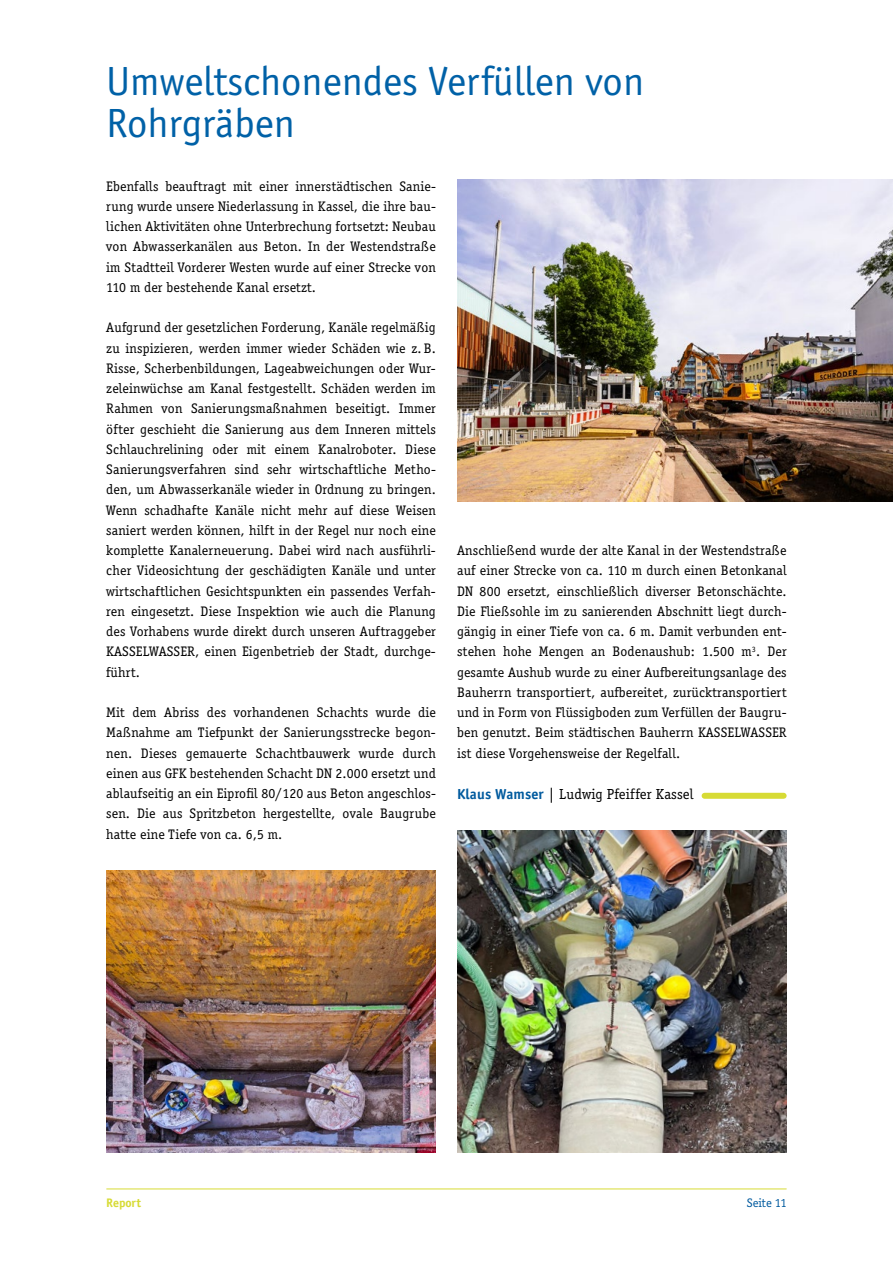
<style>
.page{position:relative;width:893px;height:1263px;background:#fff}
.page>*{position:absolute;margin:0;border:0;box-sizing:border-box;transform-origin:0 0}
.t1{font:42px/42px "Officina Sans";color:#0061a7}
.t2{font:15px "Officina Serif";letter-spacing:.01em;color:#000}
.t3{font:14.25px/20.2px "Officina Serif";letter-spacing:.01em;color:#000;text-align:justify}
.t4{font:12.75px "Officina Serif";color:#005a9e}
.t5{font:700 12.75px "Officina Sans";color:#d7db35}
.s1{font-family:"Officina Sans";font-weight:700;color:#005a9e}
</style>
<div class="page">
<img style="left:106px;top:871px;width:330px;height:281px">
<img style="left:457px;top:180px;width:436px;height:322px">
<img style="left:457px;top:831px;width:330px;height:321px">
<hr style="left:107px;top:1188px;width:679px;height:1px;background:#d7db35">
<div style="left:705px;top:793px;width:79px;height:6px;background:#d7db35"></div>
<h1 class="t1" style="left:106px;top:61px;width:539px">Umweltschonendes Verfüllen von<br>Rohrgräben</h1>
<p class="t3" style="left:106px;top:176px;width:331px">Ebenfalls beauftragt mit einer innerstädtischen Sanie&shy;rung wurde unsere Niederlassung in Kassel, die ihre bau&shy;lichen Aktivitäten ohne Unterbrechung fortsetzt: Neubau von Abwasserkanälen aus Beton. In der Westendstraße im Stadtteil Vorderer Westen wurde auf einer Strecke von 110 m der bestehende Kanal ersetzt.</p>
<p class="t3" style="left:106px;top:318px;width:331px">Aufgrund der gesetzlichen Forderung, Kanäle regelmäßig zu inspizieren, werden immer wieder Schäden wie z. B.<br>Risse, Scherbenbildungen, Lageabweichungen oder Wur&shy;zeleinwüchse am Kanal festgestellt. Schäden werden im Rahmen von Sanierungsmaßnahmen beseitigt. Immer öfter geschieht die Sanierung aus dem Inneren mittels Schlauchrelining oder mit einem Kanalroboter. Diese Sanierungsverfahren sind sehr wirtschaftliche Metho&shy;den, um Abwasserkanäle wieder in Ordnung zu bringen.<br>Wenn schadhafte Kanäle nicht mehr auf diese Weisen saniert werden können, hilft in der Regel nur noch eine komplette Kanalerneuerung. Dabei wird nach ausführli&shy;cher Videosichtung der geschädigten Kanäle und unter wirtschaftlichen Gesichtspunkten ein passendes Verfah&shy;ren eingesetzt. Diese Inspektion wie auch die Planung des Vorhabens wurde direkt durch unseren Auftraggeber KASSELWASSER, einen Eigenbetrieb der Stadt, durchge&shy;führt.</p>
<p class="t3" style="left:106px;top:702px;width:331px">Mit dem Abriss des vorhandenen Schachts wurde die Maßnahme am Tiefpunkt der Sanierungsstrecke begon&shy;nen. Dieses gemauerte Schachtbauwerk wurde durch einen aus GFK bestehenden Schacht DN 2.000 ersetzt und ablaufseitig an ein Eiprofil 80/120 aus Beton angeschlos&shy;sen. Die aus Spritzbeton hergestellte, ovale Baugrube hatte eine Tiefe von ca. 6,5 m.</p>
<p class="t3" style="left:457px;top:540px;width:331px">Anschließend wurde der alte Kanal in der Westendstraße auf einer Strecke von ca. 110 m durch einen Betonkanal DN 800 ersetzt, einschließlich diverser Betonschächte.<br>Die Fließsohle im zu sanierenden Abschnitt liegt durch&shy;gängig in einer Tiefe von ca. 6 m. Damit verbunden ent&shy;stehen hohe Mengen an Bodenaushub: 1.500 m<sup>3</sup>. Der gesamte Aushub wurde zu einer Aufbereitungsanlage des Bauherrn transportiert, aufbereitet, zurücktransportiert und in Form von Flüssigboden zum Verfüllen der Baugru&shy;ben genutzt. Beim städtischen Bauherrn KASSELWASSER ist diese Vorgehensweise der Regelfall.</p>
<p class="t2" style="left:457px;top:785px;width:238px"><span class="s1">Klaus Wamser</span> | Ludwig Pfeiffer Kassel</p>
<p class="t5" style="left:106px;top:1195px;width:36px">Report</p>
<p class="t4" style="left:747px;top:1195px;width:41px">Seite 11</p>
</div>
